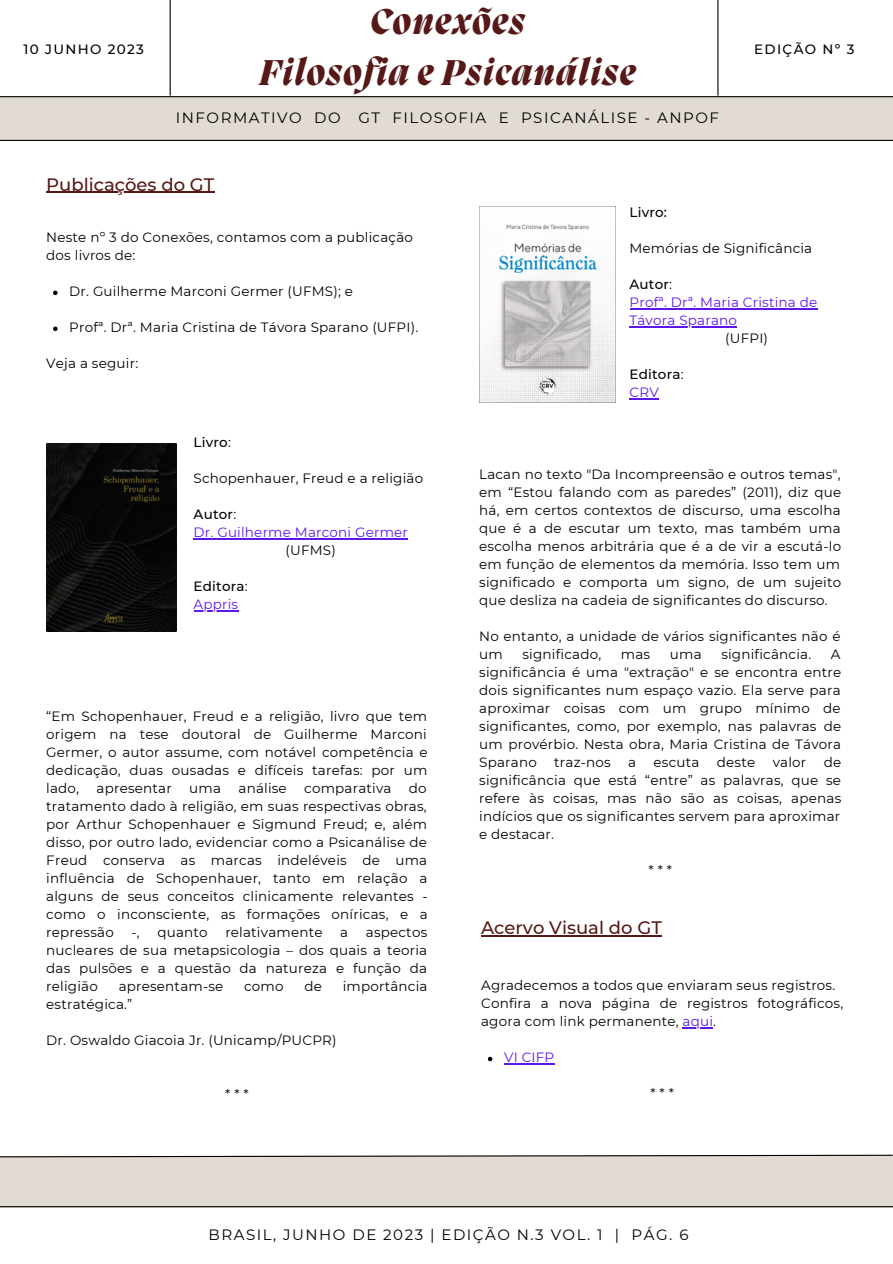
<style>
.page{position:relative;width:893px;height:1264px;background:#fff}
.page>*{position:absolute;margin:0;border:0;box-sizing:border-box;transform-origin:0 0}
.t1{font:italic 800 36.75px "Migra";letter-spacing:.04em;color:#571818}
.t2{font:500 18px "Montserrat";color:#571818}
.t3{font:15px "Montserrat";letter-spacing:.1em;color:#000}
.t4{font:13.5px/18px "Montserrat";letter-spacing:.015em;color:#000;text-align:justify}
.t5{font:13.5px/18px "Montserrat";letter-spacing:.015em;color:#5e17eb}
.t6{font:500 13.5px "Montserrat";letter-spacing:.015em;color:#000}
.t7{font:500 13.5px "Montserrat";letter-spacing:.1em;color:#000}
.s1{font-weight:400}
.s2{color:#5e17eb}
</style>
<div class="page">
<div style="left:0;top:97px;width:892px;height:43px;background:#e1dbd3"></div>
<hr style="left:0;top:96px;width:892px;height:1px;background:#000">
<hr style="left:170px;top:0;width:1px;height:96px;background:#000">
<hr style="left:717px;top:0;width:1px;height:96px;background:#000">
<hr style="left:0;top:140px;width:892px;height:1px;background:#000">
<div style="left:0;top:1156px;width:892px;height:51px;background:#e1dbd3"></div>
<hr style="left:0;top:1206px;width:892px;height:1px;background:#000">
<svg style="left:0;top:1154px;width:892px;height:3px"></svg>
<img style="left:46px;top:443px;width:131px;height:188px">
<img style="left:479px;top:206px;width:136px;height:197px">
<svg style="left:53px;top:290px;width:5px;height:5px"></svg>
<svg style="left:53px;top:326px;width:5px;height:5px"></svg>
<hr style="left:46px;top:192px;width:168px;height:1px;background:#571818">
<hr style="left:194px;top:538px;width:214px;height:1px;background:#5e17eb">
<hr style="left:194px;top:610px;width:44px;height:1px;background:#5e17eb">
<hr style="left:629px;top:308px;width:188px;height:1px;background:#5e17eb">
<hr style="left:629px;top:326px;width:108px;height:1px;background:#5e17eb">
<hr style="left:629px;top:398px;width:30px;height:1px;background:#5e17eb">
<svg style="left:488px;top:1056px;width:4px;height:5px"></svg>
<hr style="left:504px;top:1063px;width:50px;height:1px;background:#5e17eb">
<hr style="left:682px;top:1027px;width:31px;height:1px;background:#5e17eb">
<hr style="left:481px;top:935px;width:181px;height:1px;background:#571818">
<p class="t1" style="left:370px;top:4px;width:156px">Conexões</p>
<p class="t1" style="left:259px;top:55px;width:377px">Filosofia e Psicanálise</p>
<p class="t3" style="left:176px;top:108px;width:544px">INFORMATIVO DO GT FILOSOFIA E PSICANÁLISE - ANPOF</p>
<p class="t7" style="left:24px;top:41px;width:122px">10 JUNHO 2023</p>
<p class="t7" style="left:754px;top:41px;width:102px">EDIÇÃO Nº 3</p>
<p class="t2" style="left:46px;top:173px;width:169px">Publicações do GT</p>
<p class="t4" style="left:46px;top:228px;width:368px">Neste nº 3 do Conexões, contamos com a publicação dos livros de:</p>
<p class="t4" style="left:69px;top:282px;width:285px">Dr. Guilherme Marconi Germer (UFMS); e</p>
<p class="t4" style="left:69px;top:318px;width:350px">Profª. Drª. Maria Cristina de Távora Sparano (UFPI).</p>
<p class="t4" style="left:46px;top:354px;width:93px">Veja a seguir:</p>
<p class="t6" style="left:194px;top:434px;width:39px">Livro<span class="s1">:</span></p>
<p class="t4" style="left:194px;top:469px;width:231px">Schopenhauer, Freud e a religião</p>
<p class="t6" style="left:194px;top:506px;width:44px">Autor<span class="s1">:</span></p>
<p class="t5" style="left:194px;top:523px;width:216px">Dr. Guilherme Marconi Germer</p>
<p class="t4" style="left:285px;top:541px;width:52px">(UFMS)</p>
<p class="t6" style="left:194px;top:578px;width:56px">Editora<span class="s1">:</span></p>
<p class="t5" style="left:194px;top:595px;width:46px">Appris</p>
<p class="t4" style="left:46px;top:707px;width:383px">“Em Schopenhauer, Freud e a religião, livro que tem origem na tese doutoral de Guilherme Marconi Germer, o autor assume, com notável competência e dedicação, duas ousadas e difíceis tarefas: por um lado,</p>
<p class="t4" style="left:46px;top:778px;width:383px;text-indent:362px">do tratamento dado à religião, em suas respectivas obras, por Arthur Schopenhauer e Sigmund Freud; e, além disso, por outro lado, evidenciar como a Psicanálise de Freud conserva as marcas indeléveis de uma influência de Schopenhauer, tanto em relação a alguns de seus conceitos clinicamente relevantes - como o inconsciente, as formações oníricas, e a repressão</p>
<p class="t4" style="left:97px;top:778px;width:77px">apresentar</p>
<p class="t4" style="left:189px;top:778px;width:33px">uma</p>
<p class="t4" style="left:238px;top:778px;width:50px">análise</p>
<p class="t4" style="left:304px;top:778px;width:89px">comparativa</p>
<p class="t4" style="left:131px;top:922px;width:10px">-,</p>
<p class="t4" style="left:157px;top:922px;width:52px">quanto</p>
<p class="t4" style="left:225px;top:922px;width:99px">relativamente</p>
<p class="t4" style="left:340px;top:922px;width:9px">a</p>
<p class="t4" style="left:46px;top:922px;width:382px;text-indent:319px">aspectos nucleares de sua metapsicologia – dos quais a teoria das pulsões e a questão da natureza e função da religião</p>
<p class="t4" style="left:119px;top:976px;width:106px">apresentam-se</p>
<p class="t4" style="left:244px;top:976px;width:41px">como</p>
<p class="t4" style="left:304px;top:976px;width:19px">de</p>
<p class="t4" style="left:343px;top:976px;width:86px">importância</p>
<p class="t4" style="left:46px;top:994px;width:88px">estratégica.”</p>
<p class="t4" style="left:46px;top:1030px;width:292px">Dr. Oswaldo Giacoia Jr. (Unicamp/PUCPR)</p>
<p class="t4" style="left:225px;top:1084px;width:25px">***</p>
<p class="t6" style="left:629px;top:204px;width:39px">Livro:</p>
<p class="t4" style="left:629px;top:239px;width:184px">Memórias de Significância</p>
<p class="t6" style="left:629px;top:276px;width:44px">Autor<span class="s1">:</span></p>
<p class="t5" style="left:629px;top:293px;width:189px">Profª. Drª. Maria Cristina de<br>Távora Sparano</p>
<p class="t4" style="left:725px;top:329px;width:44px">(UFPI)</p>
<p class="t6" style="left:629px;top:366px;width:56px">Editora<span class="s1">:</span></p>
<p class="t5" style="left:629px;top:383px;width:31px">CRV</p>
<p class="t4" style="left:479px;top:465px;width:363px">Lacan no texto "Da Incompreensão e outros temas", em “Estou falando com as paredes” (2011), diz que há, em certos contextos de discurso, uma escolha que é a de escutar um texto, mas também uma escolha menos arbitrária que é a de vir a escutá-lo em função de elementos da memória. Isso tem um significado e comporta um signo, de um sujeito que desliza na cadeia de significantes do discurso.</p>
<p class="t4" style="left:479px;top:627px;width:363px">No entanto, a unidade de vários significantes não é um</p>
<p class="t4" style="left:522px;top:645px;width:80px">significado,</p>
<p class="t4" style="left:621px;top:645px;width:31px">mas</p>
<p class="t4" style="left:669px;top:645px;width:33px">uma</p>
<p class="t4" style="left:721px;top:645px;width:91px">significância.</p>
<p class="t4" style="left:479px;top:645px;width:363px;text-indent:351px">A significância é uma "extração" e se encontra entre dois significantes num espaço vazio. Ela serve para aproximar coisas com um grupo mínimo de significantes, como, por exemplo, nas palavras de um provérbio. Nesta obra, Maria Cristina de Távora Sparano</p>
<p class="t4" style="left:479px;top:753px;width:363px;text-indent:344px">de significância que está “entre” as palavras, que se refere às coisas, mas não são as coisas, apenas indícios que os significantes servem para aproximar e destacar.</p>
<p class="t4" style="left:648px;top:861px;width:25px">***</p>
<p class="t4" style="left:554px;top:753px;width:58px">traz-nos</p>
<p class="t4" style="left:628px;top:753px;width:9px">a</p>
<p class="t4" style="left:653px;top:753px;width:47px">escuta</p>
<p class="t4" style="left:717px;top:753px;width:40px">deste</p>
<p class="t4" style="left:772px;top:753px;width:35px">valor</p>
<p class="t2" style="left:481px;top:916px;width:182px">Acervo Visual do GT</p>
<p class="t4" style="left:481px;top:976px;width:355px">Agradecemos a todos que enviaram seus registros.</p>
<p class="t4" style="left:481px;top:994px;width:363px">Confira a nova página de registros fotográficos, agora com link permanente, <span class="s2">aqui</span>.</p>
<p class="t5" style="left:504px;top:1048px;width:52px">VI CIFP</p>
<p class="t4" style="left:650px;top:1084px;width:25px">***</p>
<p class="t3" style="left:208px;top:1224px;width:481px">BRASIL, JUNHO DE 2023 | EDIÇÃO N.3 VOL. 1 | PÁG. 6</p>
</div>
